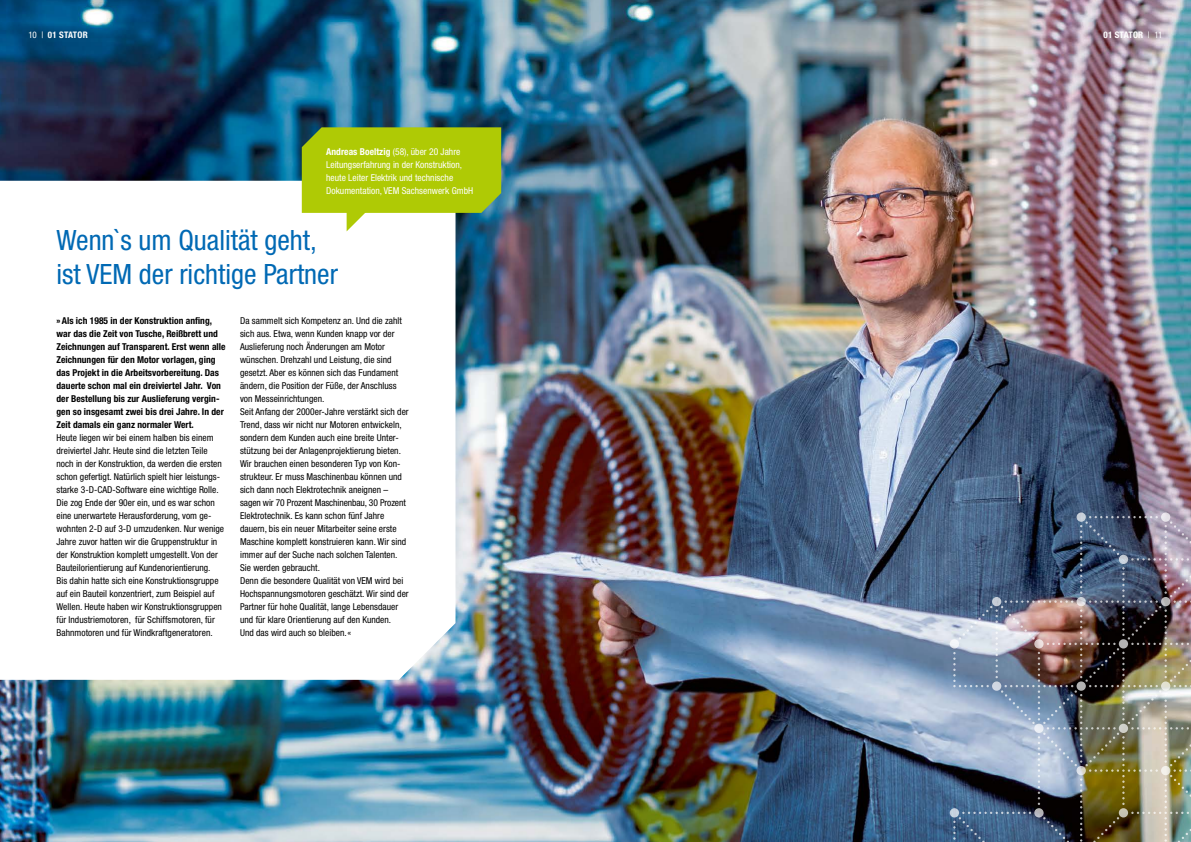
<style>
.page{position:relative;width:1191px;height:842px;background:#fff}
.page>*{position:absolute;margin:0;border:0;box-sizing:border-box;transform-origin:0 0}
.t1{font:condensed 28px/34px "Helvetica Neue";color:#0069b4}
.t2{font:condensed 9.5px/13px "Helvetica Neue";letter-spacing:.005em;color:#000}
.t3{font:700 condensed 9.5px/13px "Helvetica Neue";letter-spacing:.005em;color:#000}
.t4{font:condensed 9.5px/13px "Helvetica Neue";letter-spacing:.005em;color:#fff}
.t5{font:700 condensed 9px "Helvetica Neue";letter-spacing:.02em;color:#fff}
.s1{font-weight:400}
.s2{font-weight:700}
</style>
<div class="page">
<img style="left:0;top:0;width:1191px;height:842px">
<img style="left:949px;top:512px;width:242px;height:330px">
<svg style="left:0;top:181px;width:455px;height:499px"></svg>
<svg style="left:302px;top:127px;width:199px;height:104px;background:#afc92b"></svg>
<p class="t5" style="left:28px;top:30px;width:61px"><span class="s1">10 |</span> 01 STATOR</p>
<p class="t5" style="left:1103px;top:30px;width:61px">01 STATOR <span class="s1">| 11</span></p>
<p class="t4" style="left:326px;top:145px;width:149px"><span class="s2">Andreas Boeltzig</span> (58), über 20 Jahre Leitungserfahrung in der Konstruktion, heute Leiter Elektrik und technische Dokumentation, VEM Sachsenwerk GmbH</p>
<h1 class="t1" style="left:56px;top:223px;width:283px">Wenn`s um Qualität geht, ist VEM der richtige Partner</h1>
<p class="t3" style="left:56px;top:314px;width:171px">»Als ich 1985 in der Konstruktion anfing, war das die Zeit von Tusche, Reißbrett und Zeichnungen auf Transparent. Erst wenn alle Zeichnungen für den Motor vorlagen, ging das Projekt in die Arbeitsvorbereitung. Das dauerte schon mal ein dreiviertel Jahr. Von der Bestellung bis zur Auslieferung vergin&shy;gen so insgesamt zwei bis drei Jahre. In der Zeit damals ein ganz normaler Wert.</p>
<p class="t2" style="left:56px;top:431px;width:169px">Heute liegen wir bei einem halben bis einem dreiviertel Jahr. Heute sind die letzten Teile noch in der Konstruktion, da werden die ersten schon gefertigt. Natürlich spielt hier leistungs&shy;starke 3-D-CAD-Software eine wichtige Rolle.<br>Die zog Ende der 90er ein, und es war schon eine unerwartete Herausforderung, vom ge&shy;wohnten 2-D auf 3-D umzudenken. Nur wenige Jahre zuvor hatten wir die Gruppenstruktur in der Konstruktion komplett umgestellt. Von der Bauteilorientierung auf Kundenorientierung.<br>Bis dahin hatte sich eine Konstruktionsgruppe auf ein Bauteil konzentriert, zum Beispiel auf Wellen. Heute haben wir Konstruktionsgruppen für Industriemotoren, für Schiffsmotoren, für Bahnmotoren und für Windkraftgeneratoren.</p>
<p class="t2" style="left:240px;top:314px;width:170px">Da sammelt sich Kompetenz an. Und die zahlt sich aus. Etwa, wenn Kunden knapp vor der Auslieferung noch Änderungen am Motor wünschen. Drehzahl und Leistung, die sind gesetzt. Aber es können sich das Fundament ändern, die Position der Füße, der Anschluss von Messeinrichtungen.<br>Seit Anfang der 2000er-Jahre verstärkt sich der Trend, dass wir nicht nur Motoren entwickeln, sondern dem Kunden auch eine breite Unter&shy;stützung bei der Anlagenprojektierung bieten.<br>Wir brauchen einen besonderen Typ von Kon&shy;strukteur. Er muss Maschinenbau können und sich dann noch Elektrotechnik aneignen – sagen wir 70 Prozent Maschinenbau, 30 Prozent Elektrotechnik. Es kann schon fünf Jahre dauern, bis ein neuer Mitarbeiter seine erste Maschine komplett konstruieren kann. Wir sind immer auf der Suche nach solchen Talenten.<br>Sie werden gebraucht.<br>Denn die besondere Qualität von VEM wird bei Hochspannungsmotoren geschätzt. Wir sind der Partner für hohe Qualität, lange Lebensdauer und für klare Orientierung auf den Kunden.<br>Und das wird auch so bleiben.«</p>
</div>
